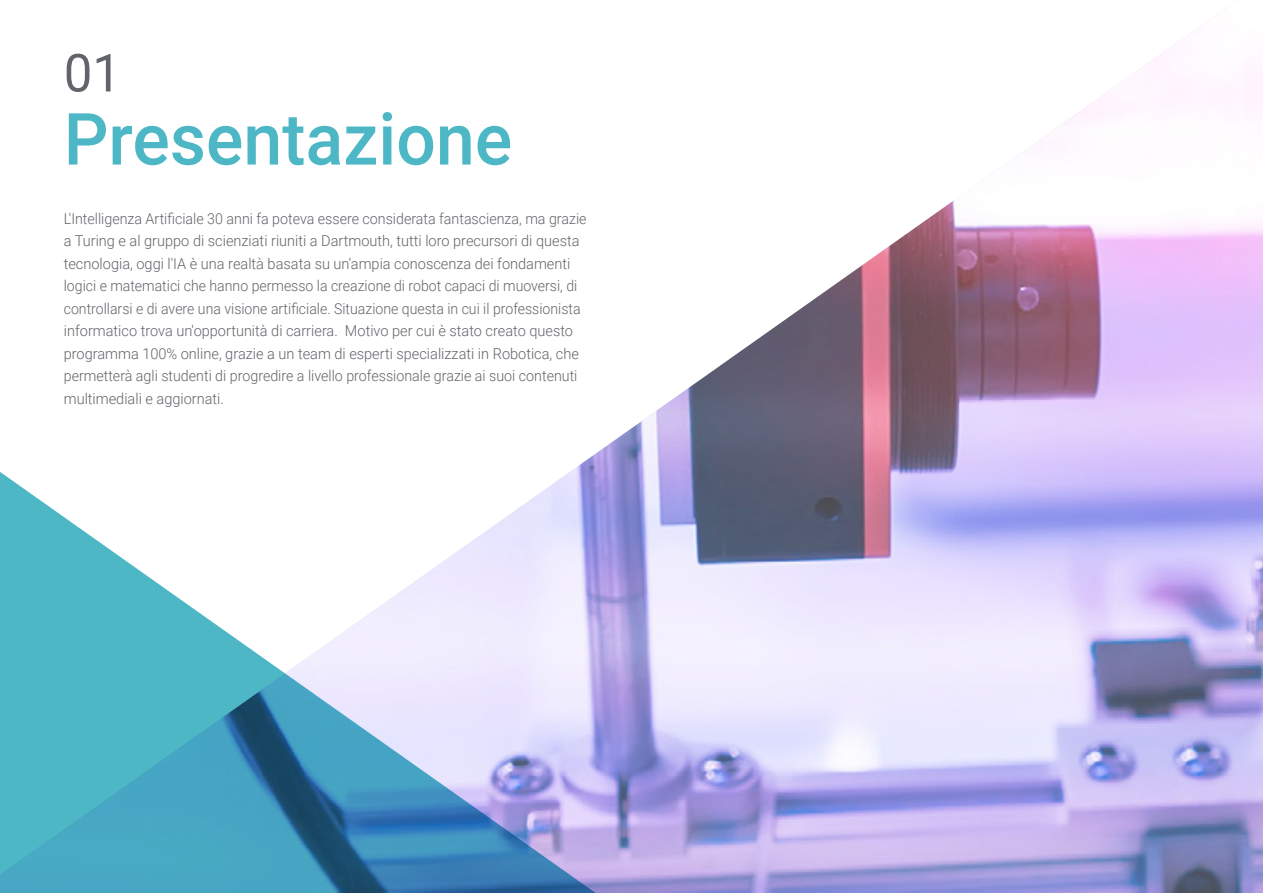
<style>
.page{position:relative;width:1263px;height:893px;background:#fff}
.page>*{position:absolute;margin:0;border:0;box-sizing:border-box;transform-origin:0 0}
.t1{font:500 72px "Roboto";color:#4db7c5}
.t2{font:52.5px "Roboto";color:#61646a}
.t3{font:300 15px/22.5px "Roboto";color:#61646a;scale:.95 1}
</style>
<div class="page">
<img style="left:592px;top:20px;width:671px;height:873px">
<svg style="left:0;top:456px;width:639px;height:437px"></svg>
<h2 class="t2" style="left:64px;top:36px;width:59px">01</h2>
<h1 class="t1" style="left:64px;top:89px;width:450px">Presentazione</h1>
<p class="t3" style="left:64px;top:207px;width:552px">L'Intelligenza Artificiale 30 anni fa poteva essere considerata fantascienza, ma grazie a Turing e al gruppo di scienziati riuniti a Dartmouth, tutti loro precursori di questa tecnologia, oggi l'IA è una realtà basata su un'ampia conoscenza dei fondamenti logici e matematici che hanno permesso la creazione di robot capaci di muoversi, di controllarsi e di avere una visione artificiale. Situazione questa in cui il professionista informatico trova un'opportunità di carriera. Motivo per cui è stato creato questo programma 100% online, grazie a un team di esperti specializzati in Robotica, che permetterà agli studenti di progredire a livello professionale grazie ai suoi contenuti multimediali e aggiornati.</p>
</div>
